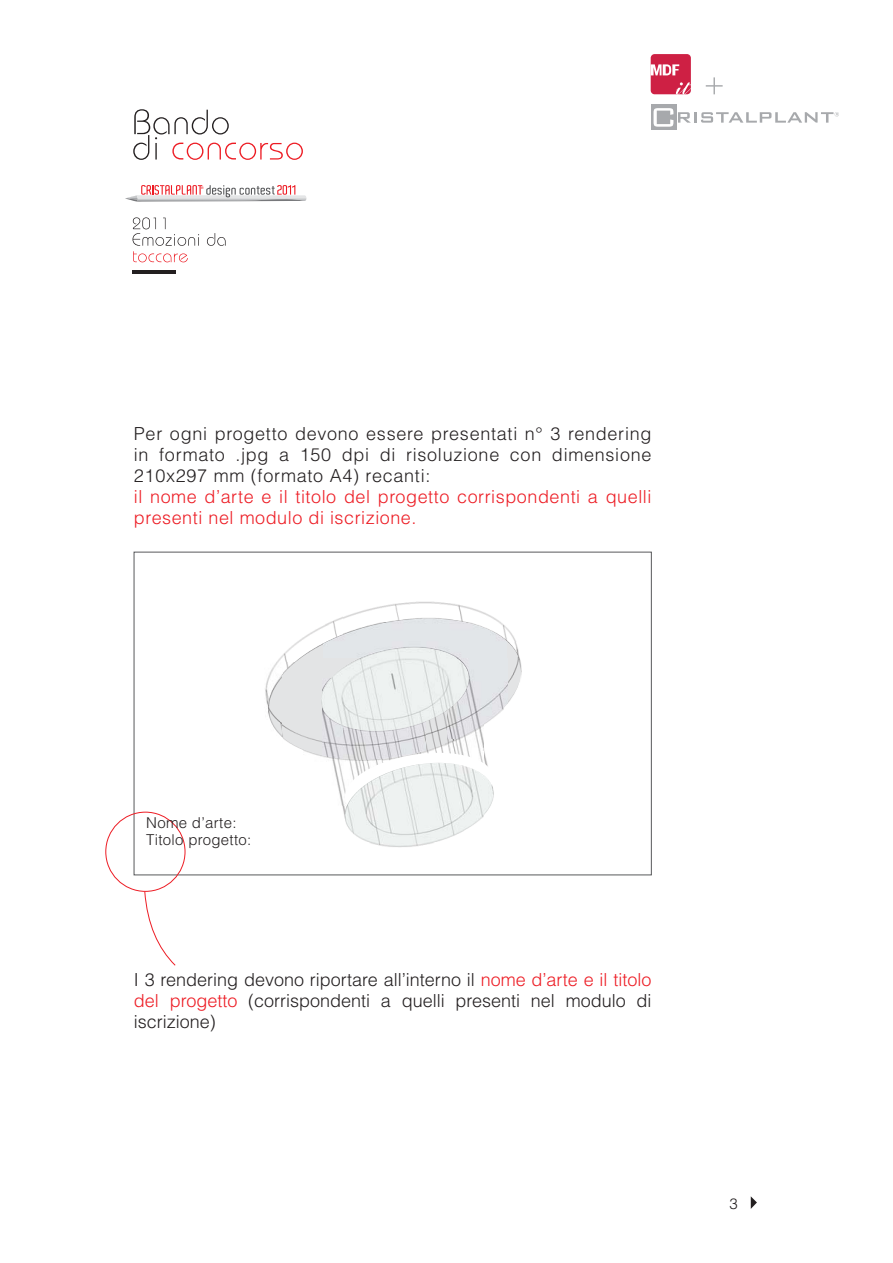
<style>
.page{position:relative;width:893px;height:1263px;background:#fff}
.page>*{position:absolute;margin:0;border:0;box-sizing:border-box;transform-origin:0 0}
.t1{font:300 18px/21px "Helvetica LT Std";letter-spacing:.01em;color:#231f20;text-align:justify}
.t2{font:300 18px/21px "Helvetica LT Std";letter-spacing:.03em;color:#ed1c24}
.t3{font:300 15px/16.5px "Helvetica";letter-spacing:.02em;color:#231f20}
.t4{font:300 15px "Helvetica LT Std";color:#231f20}
.s1{color:#ed1c24}
</style>
<div class="page">
<img style="left:276px;top:617px;width:67px;height:46px">
<img style="left:343px;top:601px;width:151px;height:17px">
<img style="left:508px;top:629px;width:8px;height:12px">
<img style="left:265px;top:663px;width:13px;height:40px">
<img style="left:483px;top:740px;width:4px;height:23px">
<img style="left:443px;top:740px;width:40px;height:23px">
<img style="left:332px;top:760px;width:51px;height:46px">
<img style="left:425px;top:751px;width:18px;height:2px">
<img style="left:322px;top:618px;width:186px;height:41px">
<img style="left:281px;top:638px;width:42px;height:119px">
<img style="left:507px;top:641px;width:15px;height:62px">
<img style="left:267px;top:674px;width:15px;height:63px">
<img style="left:446px;top:659px;width:62px;height:81px">
<img style="left:322px;top:731px;width:21px;height:29px">
<img style="left:425px;top:731px;width:21px;height:20px">
<img style="left:343px;top:731px;width:82px;height:29px">
<svg style="left:446px;top:740px;width:11px;height:5px"></svg>
<img style="left:319px;top:648px;width:151px;height:83px">
<img style="left:343px;top:763px;width:151px;height:84px">
<svg style="left:144px;top:891px;width:32px;height:75px"></svg>
<div style="left:106px;top:812px;width:79px;height:80px;border:1px solid #ed1c24;border-radius:50%"></div>
<svg style="left:751px;top:1196px;width:6px;height:13px"></svg>
<svg style="left:133px;top:109px;width:170px;height:51px"></svg>
<hr style="left:132px;top:271px;width:44px;height:3px;background:#231f20">
<svg style="left:132px;top:217px;width:94px;height:45px"></svg>
<svg style="left:125px;top:185px;width:181px;height:17px"></svg>
<svg style="left:706px;top:77px;width:17px;height:17px"></svg>
<div style="left:651px;top:105px;width:25px;height:25px;background:#a7a9ac"></div>
<svg style="left:653px;top:108px;width:186px;height:19px"></svg>
<div style="left:651px;top:54px;width:40px;height:40px;background:#ce2044;border-radius:4px"></div>
<svg style="left:651px;top:64px;width:28px;height:11px"></svg>
<svg style="left:676px;top:82px;width:15px;height:13px"></svg>
<p class="t1" style="left:134px;top:425px;width:519px">Per ogni progetto devono essere presentati n° 3 rendering in formato .jpg a 150 dpi di risoluzione con dimensione 210x297 mm (formato A4) recanti:</p>
<p class="t2" style="left:134px;top:488px;width:519px">il nome d’arte e il titolo del progetto corrispondenti a quelli presenti nel modulo di iscrizione.</p>
<p class="t3" style="left:146px;top:816px;width:107px">Nome d’arte:<br>Titolo progetto:</p>
<p class="t1" style="left:134px;top:971px;width:519px">I 3 rendering devono riportare all’interno il <span class="s1">nome d’arte e il titolo del progetto</span> (corrispondenti a quelli presenti nel modulo di iscrizione)</p>
<p class="t4" style="left:729px;top:1198px;width:10px">3</p>
</div>
